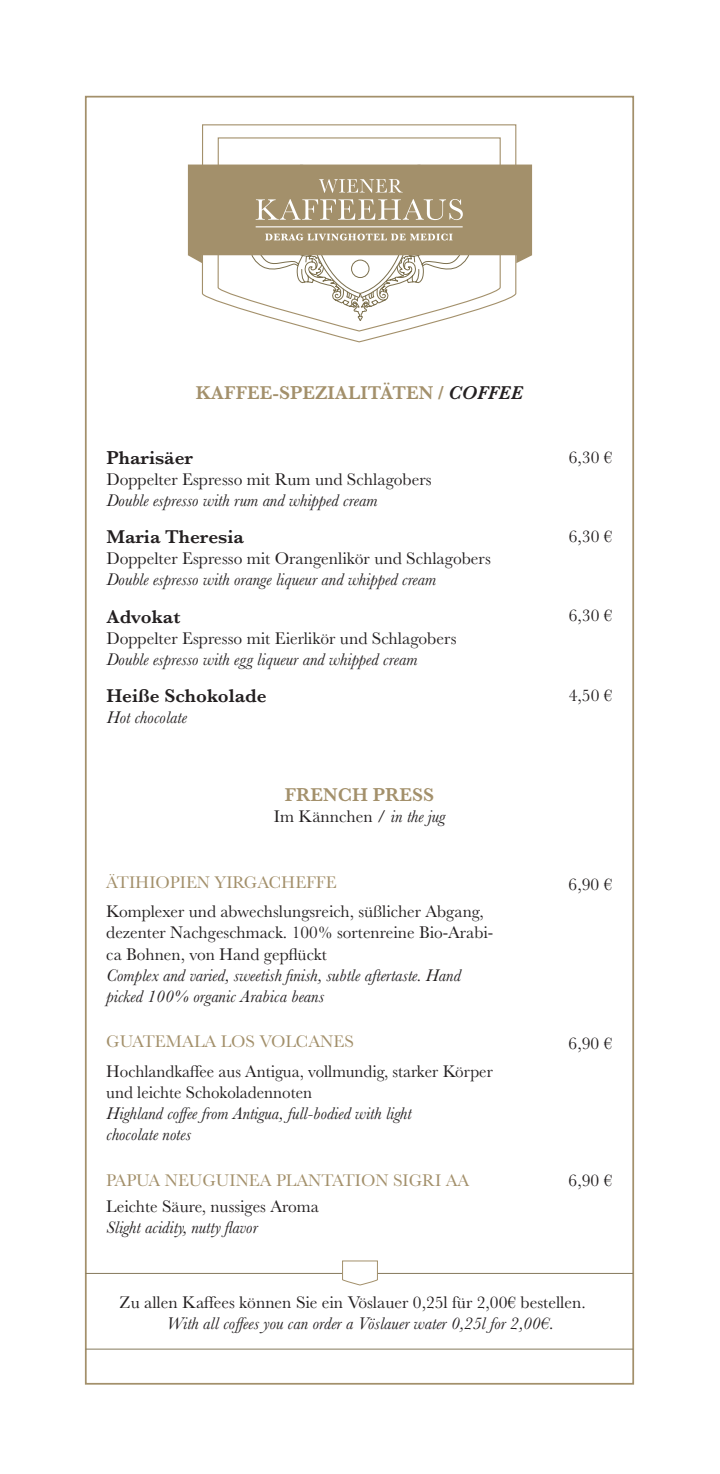
<style>
.page{position:relative;width:720px;height:1474px;background:#fff}
.page>*{position:absolute;margin:0;border:0;box-sizing:border-box;transform-origin:0 0}
.t1{font:600 19.25px "Baskerville MT Pro";color:#231f20}
.t2{font:600 19.25px "Baskerville MT Pro";color:#a3906b}
.t3{font:17.5px/21px "Baskerville MT Pro";color:#231f20}
.t4{font:italic 17.5px/21px "Baskerville MT Pro";color:#231f20}
.t5{font:17.5px "Baskerville MT Pro";color:#a3906b}
.s1{font-style:italic;color:#231f20}
.s2{font-style:italic}
</style>
<div class="page">
<svg style="left:202px;top:124px;width:314px;height:218px"></svg>
<svg style="left:217px;top:137px;width:284px;height:195px"></svg>
<svg style="left:188px;top:164px;width:344px;height:159px"></svg>
<hr style="left:255px;top:226px;width:207px;height:1px;background:#fff">
<hr style="left:86px;top:1272px;width:546px;height:1px;background:#85795c">
<svg style="left:341px;top:1260px;width:37px;height:25px"></svg>
<hr style="left:86px;top:1348px;width:546px;height:1px;background:#85795c">
<p class="t2" style="left:196px;top:382px;width:329px">KAFFEE-SPEZIALITÄTEN / <span class="s1">COFFEE</span></p>
<p class="t1" style="left:106px;top:446px;width:88px">Pharisäer</p>
<p class="t3" style="left:106px;top:468px;width:326px">Doppelter Espresso mit Rum und Schlagobers</p>
<p class="t4" style="left:106px;top:489px;width:272px">Double espresso with rum and whipped cream</p>
<p class="t1" style="left:106px;top:526px;width:139px">Maria Theresia</p>
<p class="t3" style="left:106px;top:548px;width:386px">Doppelter Espresso mit Orangenlikör und Schlagobers</p>
<p class="t4" style="left:106px;top:569px;width:331px">Double espresso with orange liqueur and whipped cream</p>
<p class="t1" style="left:106px;top:605px;width:75px">Advokat</p>
<p class="t3" style="left:106px;top:627px;width:351px">Doppelter Espresso mit Eierlikör und Schlagobers</p>
<p class="t4" style="left:106px;top:648px;width:312px">Double espresso with egg liqueur and whipped cream</p>
<p class="t1" style="left:106px;top:684px;width:162px">Heiße Schokolade</p>
<p class="t4" style="left:106px;top:706px;width:82px">Hot chocolate</p>
<p class="t2" style="left:285px;top:783px;width:151px">FRENCH PRESS</p>
<p class="t3" style="left:274px;top:805px;width:173px">Im Kännchen / <span class="s2">in the jug</span></p>
<p class="t3" style="left:568px;top:446px;width:45px">6,30 €</p>
<p class="t3" style="left:568px;top:526px;width:45px">6,30 €</p>
<p class="t3" style="left:568px;top:605px;width:45px">6,30 €</p>
<p class="t3" style="left:568px;top:684px;width:45px">4,50 €</p>
<p class="t5" style="left:106px;top:872px;width:232px">ÄTIHIOPIEN YIRGACHEFFE</p>
<p class="t3" style="left:568px;top:873px;width:45px">6,90 €</p>
<p class="t3" style="left:106px;top:901px;width:388px">Komplexer und abwechslungsreich, süßlicher Abgang, dezenter Nachgeschmack. 100% sortenreine Bio-Arabi&shy;ca Bohnen, von Hand gepflückt</p>
<p class="t4" style="left:106px;top:964px;width:356px">Complex and varied, sweetish finish, subtle aftertaste. Hand picked 100% organic Arabica beans</p>
<p class="t5" style="left:106px;top:1031px;width:249px">GUATEMALA LOS VOLCANES</p>
<p class="t3" style="left:568px;top:1033px;width:45px">6,90 €</p>
<p class="t3" style="left:106px;top:1060px;width:388px">Hochlandkaffee aus Antigua, vollmundig, starker Körper und leichte Schokoladennoten</p>
<p class="t4" style="left:106px;top:1102px;width:306px">Highland coffee from Antigua, full-bodied with light chocolate notes</p>
<p class="t5" style="left:106px;top:1170px;width:364px">PAPUA NEUGUINEA PLANTATION SIGRI AA</p>
<p class="t3" style="left:568px;top:1169px;width:45px">6,90 €</p>
<p class="t3" style="left:106px;top:1195px;width:214px">Leichte Säure, nussiges Aroma</p>
<p class="t4" style="left:106px;top:1216px;width:153px">Slight acidity, nutty flavor</p>
<p class="t3" style="left:119px;top:1291px;width:467px">Zu allen Kaffees können Sie ein Vöslauer 0,25l für 2,00€ bestellen.</p>
<p class="t4" style="left:166px;top:1312px;width:388px">With all coffees you can order a Vöslauer water 0,25l for 2,00€.</p>
</div>
